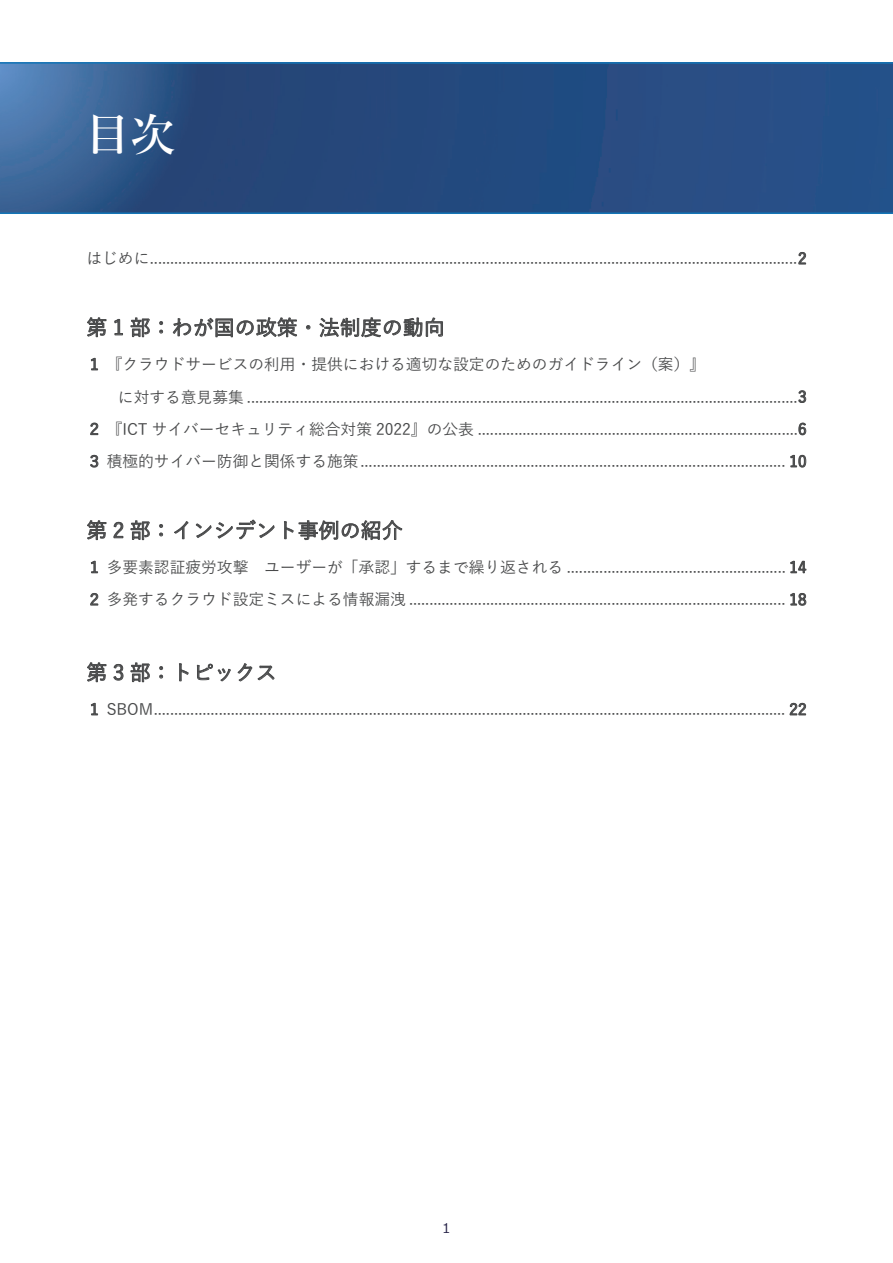
<style>
.page{position:relative;width:893px;height:1263px;background:#fff}
.page>*{position:absolute;margin:0;border:0;box-sizing:border-box;transform-origin:0 0}
.t1{font:600 45px "Yu Mincho";color:#fff}
.t2{font:500 21px "Yu Gothic";color:#494a4b}
.t3{font:500 15.75px/32.2px "Yu Gothic";color:#494a4b}
.t4{font:13.5px "Meiryo UI";color:#292549}
.s1{color:#282549}
</style>
<div class="page">
<svg style="left:0;top:62px;width:893px;height:152px;background:#295085"></svg>
<svg style="left:799px;top:252px;width:7px;height:12px"></svg>
<svg style="left:87px;top:317px;width:19px;height:21px"></svg>
<svg style="left:114px;top:319px;width:9px;height:16px"></svg>
<svg style="left:131px;top:317px;width:19px;height:20px"></svg>
<svg style="left:159px;top:321px;width:4px;height:12px"></svg>
<svg style="left:173px;top:317px;width:124px;height:20px"></svg>
<svg style="left:306px;top:325px;width:4px;height:4px"></svg>
<svg style="left:319px;top:317px;width:124px;height:21px"></svg>
<svg style="left:91px;top:358px;width:7px;height:12px"></svg>
<svg style="left:798px;top:390px;width:8px;height:13px"></svg>
<svg style="left:90px;top:423px;width:8px;height:12px"></svg>
<svg style="left:799px;top:423px;width:7px;height:12px"></svg>
<svg style="left:90px;top:455px;width:8px;height:12px"></svg>
<svg style="left:790px;top:455px;width:16px;height:12px"></svg>
<svg style="left:87px;top:520px;width:19px;height:21px"></svg>
<svg style="left:114px;top:522px;width:9px;height:16px"></svg>
<svg style="left:131px;top:520px;width:19px;height:20px"></svg>
<svg style="left:159px;top:524px;width:4px;height:12px"></svg>
<svg style="left:174px;top:521px;width:14px;height:18px"></svg>
<svg style="left:196px;top:519px;width:78px;height:20px"></svg>
<svg style="left:284px;top:520px;width:119px;height:21px"></svg>
<svg style="left:91px;top:561px;width:7px;height:12px"></svg>
<svg style="left:790px;top:561px;width:16px;height:12px"></svg>
<svg style="left:90px;top:593px;width:8px;height:12px"></svg>
<svg style="left:790px;top:593px;width:16px;height:13px"></svg>
<svg style="left:87px;top:662px;width:19px;height:21px"></svg>
<svg style="left:113px;top:664px;width:10px;height:17px"></svg>
<svg style="left:131px;top:662px;width:19px;height:20px"></svg>
<svg style="left:159px;top:666px;width:4px;height:12px"></svg>
<svg style="left:179px;top:663px;width:10px;height:18px"></svg>
<svg style="left:197px;top:664px;width:34px;height:17px"></svg>
<svg style="left:237px;top:663px;width:37px;height:18px"></svg>
<svg style="left:91px;top:703px;width:7px;height:12px"></svg>
<svg style="left:790px;top:703px;width:16px;height:12px"></svg>
<h1 class="t1" style="left:85px;top:109px;width:91px">目次</h1>
<p class="t3" style="left:86px;top:240px;width:722px">はじめに ................................................................................................................................................................2</p>
<h2 class="t2" style="left:86px;top:308px;width:360px">第 1 部：わが国の政策・法制度の動向</h2>
<p class="t3" style="left:86px;top:346px;width:620px">１ 『クラウドサービスの利用・提供における適切な設定のためのガイドライン（案）』</p>
<p class="t3" style="left:118px;top:379px;width:690px">に対する意見募集 ........................................................................................................................................3</p>
<p class="t3" style="left:86px;top:411px;width:722px">２ 『ICT サイバーセキュリティ総合対策 2022』の公表 ...............................................................................6</p>
<p class="t3" style="left:86px;top:443px;width:722px">３ 積極的サイバー防御と関係する施策 ......................................................................................................... 10</p>
<h2 class="t2" style="left:86px;top:511px;width:318px">第 2 部：インシデント事例の紹介</h2>
<p class="t3" style="left:86px;top:549px;width:722px">１ 多要素認証疲労攻撃 ユーザーが「承認」するまで繰り返される ...................................................... 14<br>２ 多発するクラウド設定ミスによる情報漏洩 ............................................................................................. 18</p>
<h2 class="t2" style="left:86px;top:653px;width:192px">第 3 部：トピックス</h2>
<p class="t3" style="left:86px;top:691px;width:722px">１ SBOM ............................................................................................................................................................ 22</p>
<p class="t4" style="left:434px;top:1218px;width:18px">1<span class="s1">1</span></p>
</div>
